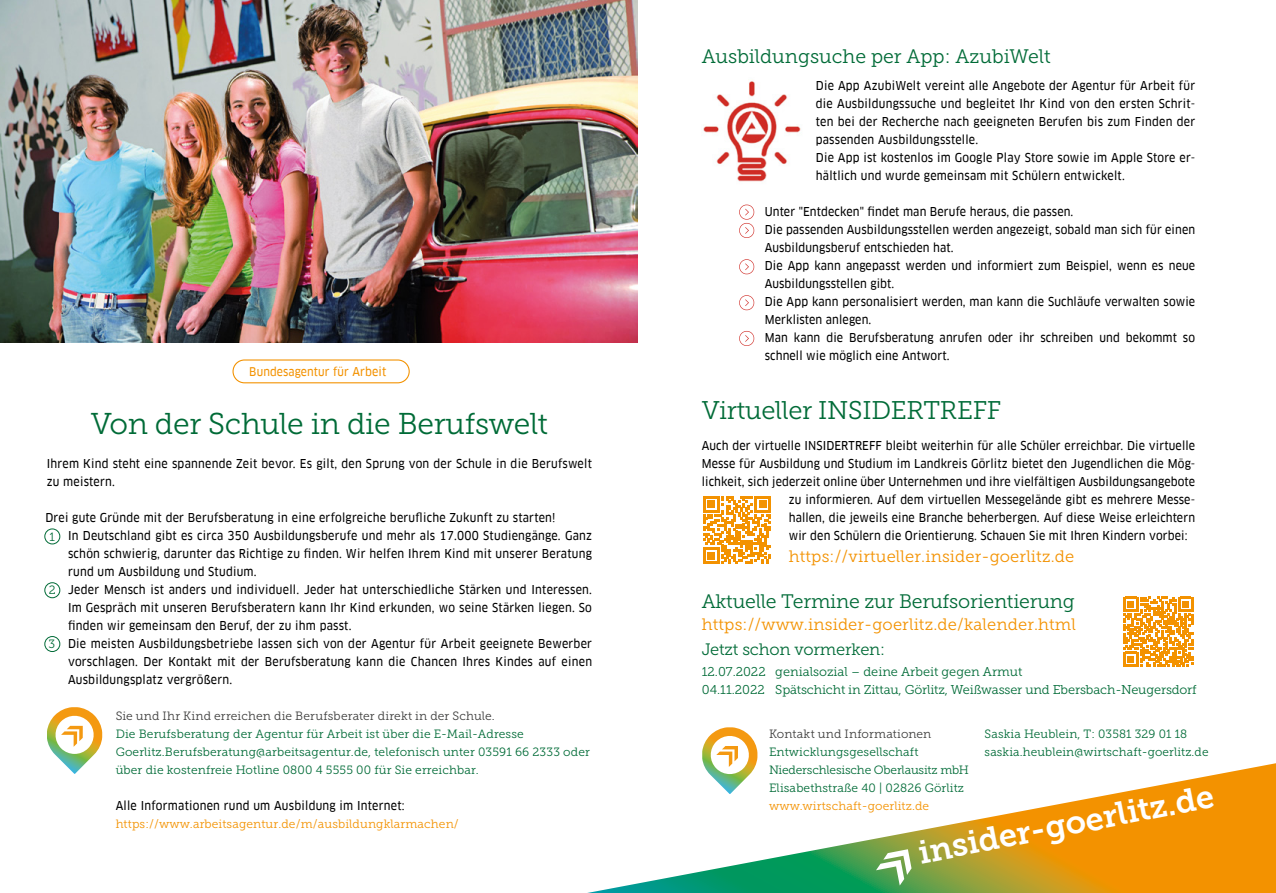
<style>
.page{position:relative;width:1276px;height:893px;background:#fff}
.page>*{position:absolute;margin:0;border:0;box-sizing:border-box;transform-origin:0 0}
.t1{font:32.55px "Museo Slab 700";color:#fff}
.t2{font:30px "Museo Slab 300";letter-spacing:-.01em;color:#006b37}
.t3{font:25.5px "Museo Slab 300";letter-spacing:-.01em;color:#006b37}
.t4{font:19.5px "Museo Slab 300";letter-spacing:-.01em;color:#006b37}
.t5{font:16.5px "Museo Slab 300";letter-spacing:.01em;color:#f39200}
.t6{font:16.5px "Museo Slab 300";letter-spacing:-.01em;color:#006b37}
.t7{font:12.75px/18px "Museo Slab 300";letter-spacing:-.01em;color:#006b37}
.t8{font:12px/18px "Clan Offc Narr News";letter-spacing:.01em;color:#000}
.t9{font:12px/18px "Museo Slab 300";letter-spacing:.01em;color:#006b37}
.t10{font:12px "Museo Slab 300";letter-spacing:.01em;color:#3c3c3b}
.t11{font:12px "Museo Slab 300";letter-spacing:.01em;color:#f39200}
.t12{font:11.7px "Clan Offc Narr News";letter-spacing:.01em;color:#f39200}
.s1{font-size:12px}
</style>
<div class="page">
<img style="left:0;top:0;width:638px;height:342px">
<div style="left:232px;top:359px;width:178px;height:24px;border:1px solid #f39200;border-radius:11px"></div>
<svg style="left:587px;top:763px;width:689px;height:130px"></svg>
<svg style="left:876px;top:849px;width:35px;height:36px"></svg>
<svg style="left:702px;top:727px;width:55px;height:67px"></svg>
<svg style="left:47px;top:707px;width:55px;height:67px"></svg>
<img style="left:703px;top:81px;width:98px;height:101px">
<svg style="left:739px;top:205px;width:15px;height:33px"></svg>
<svg style="left:739px;top:259px;width:15px;height:15px"></svg>
<svg style="left:739px;top:295px;width:15px;height:15px"></svg>
<svg style="left:739px;top:331px;width:15px;height:15px"></svg>
<div style="left:44px;top:529px;width:16px;height:15px;border:1px solid #006b37;border-radius:50%"></div>
<div style="left:44px;top:582px;width:16px;height:16px;border:1px solid #006b37;border-radius:50%"></div>
<div style="left:44px;top:636px;width:16px;height:16px;border:1px solid #006b37;border-radius:50%"></div>
<svg style="left:1123px;top:597px;width:70px;height:70px"></svg>
<svg style="left:703px;top:496px;width:68px;height:68px"></svg>
<p class="t12" style="left:249px;top:365px;width:139px">Bundesagentur für <span class="s1">Arbeit</span></p>
<h2 class="t2" style="left:91px;top:407px;width:459px">Von der Schule in die Berufswelt</h2>
<p class="t8" style="left:47px;top:455px;width:547px">Ihrem Kind steht eine spannende Zeit bevor. Es gilt, den Sprung von der Schule in die Berufswelt zu meistern.</p>
<p class="t8" style="left:45px;top:509px;width:512px">Drei gute Gründe mit der Berufsberatung in eine erfolgreiche berufliche Zukunft zu starten!</p>
<p class="t9" style="left:49px;top:527px;width:7px">1</p>
<p class="t9" style="left:49px;top:581px;width:8px">2</p>
<p class="t9" style="left:49px;top:635px;width:8px">3</p>
<p class="t8" style="left:68px;top:527px;width:525px">In Deutschland gibt es circa 350 Ausbildungsberufe und mehr als 17.000 Studiengänge. Ganz schön schwierig, darunter das Richtige zu finden. Wir helfen Ihrem Kind mit unserer Beratung rund um Ausbildung und Studium.<br>Jeder Mensch ist anders und individuell. Jeder hat unterschiedliche Stärken und Interessen.<br>Im Gespräch mit unseren Berufsberatern kann Ihr Kind erkunden, wo seine Stärken liegen. So finden wir gemeinsam den Beruf, der zu ihm passt.<br>Die meisten Ausbildungsbetriebe lassen sich von der Agentur für Arbeit geeignete Bewerber vorschlagen. Der Kontakt mit der Berufsberatung kann die Chancen Ihres Kindes auf einen Ausbildungsplatz vergrößern.</p>
<p class="t10" style="left:116px;top:709px;width:380px">Sie und Ihr Kind erreichen die Berufsberater direkt in der Schule.</p>
<p class="t9" style="left:116px;top:725px;width:476px">Die Berufsberatung der Agentur für Arbeit ist über die E-Mail-Adresse<br>Goerlitz.Berufsberatung@arbeitsagentur.de, telefonisch unter 03591 66 2333 oder über die kostenfreie Hotline 0800 4 5555 00 für Sie erreichbar.</p>
<p class="t8" style="left:116px;top:797px;width:290px">Alle Informationen rund um Ausbildung im Internet:</p>
<p class="t11" style="left:116px;top:817px;width:345px">https://www.arbeitsagentur.de/m/ausbildungklarmachen/</p>
<h3 class="t4" style="left:702px;top:46px;width:350px">Ausbildungsuche per App: AzubiWelt</h3>
<p class="t8" style="left:816px;top:77px;width:381px">Die App AzubiWelt vereint alle Angebote der Agentur für Arbeit für die Ausbildungssuche und begleitet Ihr Kind von den ersten Schrit&shy;ten bei der Recherche nach geeigneten Berufen bis zum Finden der passenden Ausbildungsstelle.<br>Die App ist kostenlos im Google Play Store sowie im Apple Store er&shy;hältlich und wurde gemeinsam mit Schülern entwickelt.</p>
<p class="t8" style="left:765px;top:203px;width:432px">Unter "Entdecken" findet man Berufe heraus, die passen.<br>Die passenden Ausbildungsstellen werden angezeigt, sobald man sich für einen Ausbildungsberuf entschieden hat.<br>Die App kann angepasst werden und informiert zum Beispiel, wenn es neue Ausbildungsstellen gibt.<br>Die App kann personalisiert werden, man kann die Suchläufe verwalten sowie Merklisten anlegen.<br>Man kann die Berufsberatung anrufen oder ihr schreiben und bekommt so schnell wie möglich eine Antwort.</p>
<h3 class="t3" style="left:702px;top:396px;width:301px">Virtueller INSIDERTREFF</h3>
<p class="t8" style="left:702px;top:437px;width:495px">Auch der virtuelle INSIDERTREFF bleibt weiterhin für alle Schüler erreichbar. Die virtuelle</p>
<p class="t8" style="left:702px;top:455px;width:495px">Messe für Ausbildung und Studium im Landkreis Görlitz bietet den Jugendlichen die Mög-</p>
<p class="t8" style="left:702px;top:473px;width:495px">lichkeit, sich jederzeit online über Unternehmen und ihre vielfältigen Ausbildungsangebote</p>
<p class="t8" style="left:789px;top:491px;width:408px">zu informieren. Auf dem virtuellen Messegelände gibt es mehrere Messe-</p>
<p class="t8" style="left:789px;top:509px;width:408px">hallen, die jeweils eine Branche beherbergen. Auf diese Weise erleichtern</p>
<p class="t8" style="left:789px;top:527px;width:400px">wir den Schülern die Orientierung. Schauen Sie mit Ihren Kindern vorbei:</p>
<h3 class="t5" style="left:789px;top:548px;width:287px">https://virtueller.insider-goerlitz.de</h3>
<h3 class="t4" style="left:702px;top:591px;width:374px">Aktuelle Termine zur Berufsorientierung</h3>
<h3 class="t6" style="left:702px;top:640px;width:185px">Jetzt schon vormerken:</h3>
<p class="t7" style="left:702px;top:662px;width:496px">12.07.2022 genialsozial – deine Arbeit gegen Armut<br>04.11.2022 Spätschicht in Zittau, Görlitz, Weißwasser und Ebersbach-Neugersdorf</p>
<h3 class="t5" style="left:702px;top:615px;width:376px">https://www.insider-goerlitz.de/kalender.html</h3>
<p class="t9" style="left:984px;top:725px;width:225px">Saskia Heublein, T: 03581 329 01 18 saskia.heublein@wirtschaft-goerlitz.de</p>
<p class="t10" style="left:769px;top:727px;width:164px">Kontakt und Informationen</p>
<p class="t9" style="left:769px;top:743px;width:201px">Entwicklungsgesellschaft<br>Niederschlesische Oberlausitz mbH<br>Elisabethstraße 40 | 02826 Görlitz</p>
<p class="t11" style="left:769px;top:799px;width:162px">www.wirtschaft-goerlitz.de</p>
<h1 class="t1" style="left:915px;top:835px;width:302px;rotate:-11deg">insider-goerlitz.de</h1>
</div>
